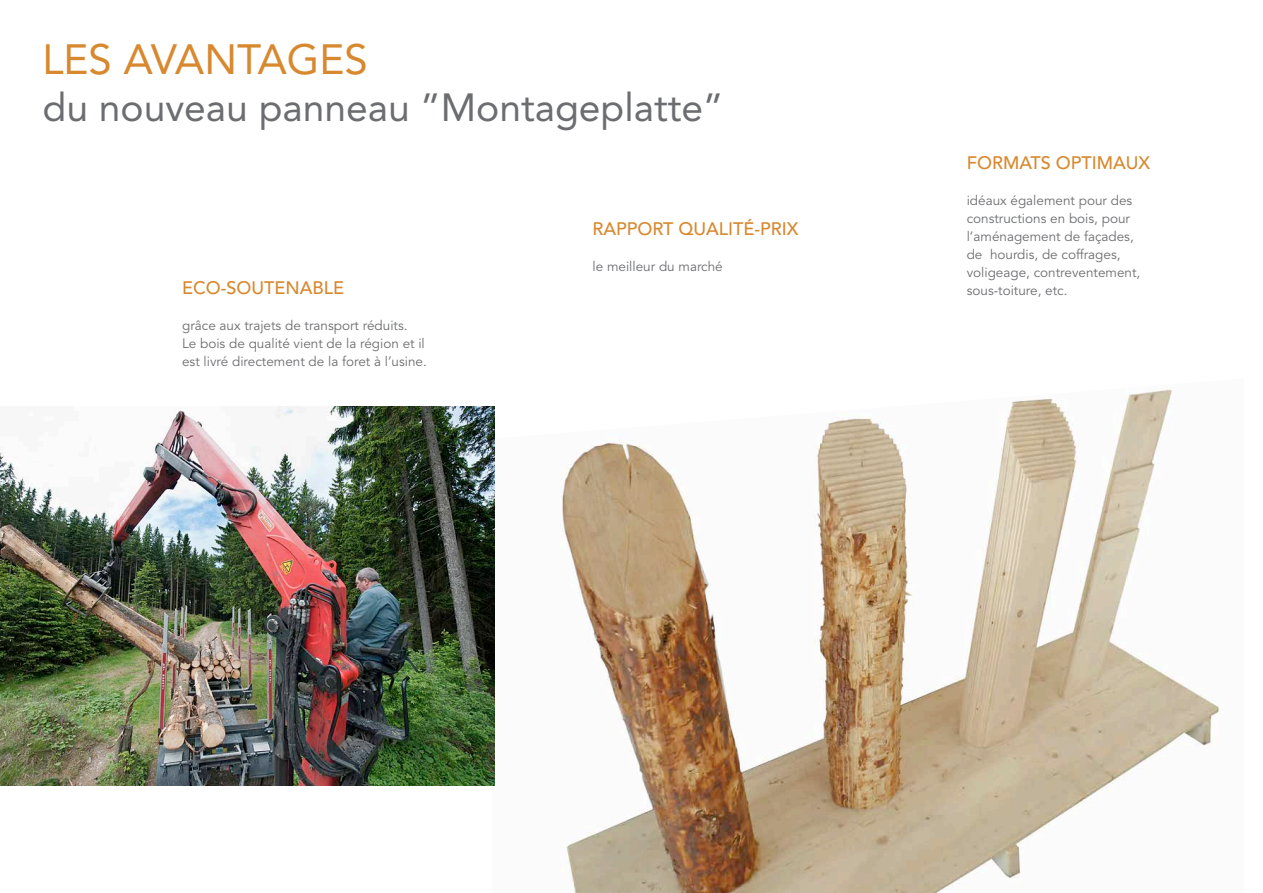
<style>
.page{position:relative;width:1263px;height:893px;background:#fff}
.page>*{position:absolute;margin:0;border:0;box-sizing:border-box;transform-origin:0 0}
.t1{font:42px "Avenir LT Std";color:#d8882e}
.t2{font:39px "Avenir LT Std";color:#6c6d70}
.t3{font:500 18px "Avenir LT Std";color:#d8882e}
.t4{font:13.5px/18px "Avenir LT Std";color:#6c6d70}
</style>
<div class="page">
<img style="left:492px;top:388px;width:727px;height:505px">
<img style="left:0;top:407px;width:495px;height:378px">
<h1 class="t1" style="left:43px;top:35px;width:327px">LES AVANTAGES</h1>
<h2 class="t2" style="left:43px;top:85px;width:682px">du nouveau panneau ”Montageplatte”</h2>
<h3 class="t3" style="left:182px;top:278px;width:163px">ECO-SOUTENABLE</h3>
<p class="t4" style="left:182px;top:317px;width:246px">grâce aux trajets de transport réduits.<br>Le bois de qualité vient de la région et il est livré directement de la foret à l’usine.</p>
<h3 class="t3" style="left:592px;top:218px;width:208px">RAPPORT QUALITÉ-PRIX</h3>
<p class="t4" style="left:592px;top:258px;width:132px">le meilleur du marché</p>
<h3 class="t3" style="left:967px;top:152px;width:185px">FORMATS OPTIMAUX</h3>
<p class="t4" style="left:967px;top:192px;width:175px">idéaux également pour des constructions en bois, pour l’aménagement de façades, de hourdis, de coffrages, voligeage, contreventement, sous-toiture, etc.</p>
</div>
